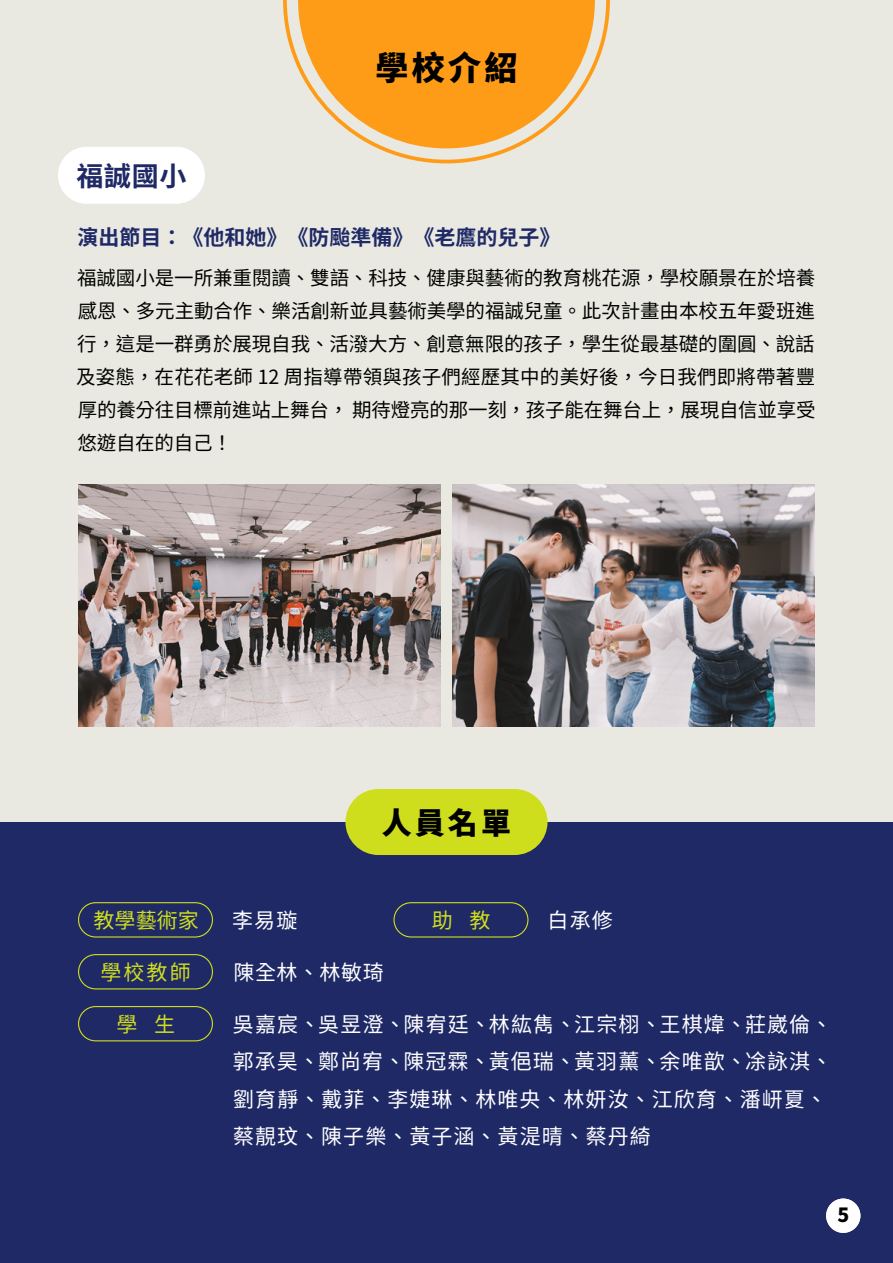
<style>
.page{position:relative;width:893px;height:1263px;background:#e9e9e1}
.page>*{position:absolute;margin:0;border:0;box-sizing:border-box;transform-origin:0 0}
.t1{font:900 33px "Noto Sans TC";color:#000}
.t2{font:900 30px "Noto Sans TC";color:#000}
.t3{font:700 27px "Noto Sans TC";color:#1f2966}
.t4{font:21px/37.5px "Noto Sans TC";letter-spacing:.05em;color:#fff}
.t5{font:700 21px "Noto Sans TC";color:#1f2966}
.t6{font:21px "Noto Sans TC";color:#cfde1c}
.t7{font:19.5px/33px "Noto Sans TC";letter-spacing:-.01em;color:#000;text-align:justify}
.t8{font:900 19.5px "Noto Sans TC";color:#000}
</style>
<div class="page">
<div style="left:0;top:822px;width:893px;height:441px;background:#1f2966"></div>
<svg style="left:283px;top:0;width:327px;height:164px"></svg>
<div style="left:345px;top:789px;width:202px;height:66px;background:#cfde1c;border-radius:33px"></div>
<div style="left:826px;top:1198px;width:34px;height:35px;background:#fff;border-radius:50%"></div>
<div style="left:78px;top:1006px;width:135px;height:35px;border:1px solid #cfde1c;border-radius:17px"></div>
<div style="left:78px;top:902px;width:135px;height:35px;border:1px solid #cfde1c;border-radius:17px"></div>
<div style="left:393px;top:902px;width:135px;height:35px;border:1px solid #cfde1c;border-radius:17px"></div>
<div style="left:78px;top:954px;width:135px;height:35px;border:1px solid #cfde1c;border-radius:17px"></div>
<img style="left:78px;top:484px;width:363px;height:243px">
<img style="left:452px;top:484px;width:363px;height:243px">
<div style="left:58px;top:147px;width:147px;height:57px;background:#fff;border-radius:28px"></div>
<h3 class="t3" style="left:76px;top:160px;width:112px">福誠國小</h3>
<h1 class="t1" style="left:376px;top:50px;width:143px">學校介紹</h1>
<p class="t5" style="left:78px;top:225px;width:484px">演出節目：《他和她》《防颱準備》《老鷹的兒子》</p>
<p class="t7" style="left:76px;top:262px;width:741px">福誠國小是一所兼重閱讀、雙語、科技、健康與藝術的教育桃花源，學校願景在於培養感恩、多元主動合作、樂活創新並具藝術美學的福誠兒童。此次計畫由本校五年愛班進行，這是一群勇於展現自我、活潑大方、創意無限的孩子，學生從最基礎的圍圓、說話及姿態，在花花老師 12 周指導帶領與孩子們經歷其中的美好後，今日我們即將帶著豐厚的養分往目標前進站上舞台， 期待燈亮的那一刻，孩子能在舞台上，展現自信並享受悠遊自在的自己！</p>
<p class="t6" style="left:94px;top:908px;width:106px">教學藝術家</p>
<p class="t6" style="left:100px;top:960px;width:92px">學校教師</p>
<p class="t6" style="left:116px;top:1012px;width:60px">學 生</p>
<h2 class="t2" style="left:382px;top:806px;width:130px">人員名單</h2>
<p class="t4" style="left:232px;top:902px;width:67px">李易璇</p>
<p class="t4" style="left:548px;top:902px;width:67px">白承修</p>
<p class="t4" style="left:233px;top:954px;width:152px">陳全林、林敏琦</p>
<p class="t6" style="left:432px;top:908px;width:60px">助 教</p>
<p class="t4" style="left:233px;top:1006px;width:601px">吳嘉宸、吳昱澄、陳宥廷、林紘雋、江宗栩、王棋煒、莊崴倫、郭承昊、鄭尚宥、陳冠霖、黃俋瑞、黃羽薰、余唯歆、凃詠淇、劉育靜、戴菲、李婕琳、林唯央、林妍汝、江欣育、潘岍夏、蔡靚玟、陳子樂、黃子涵、黃湜晴、蔡丹綺</p>
<p class="t8" style="left:837px;top:1204px;width:13px">5</p>
</div>
